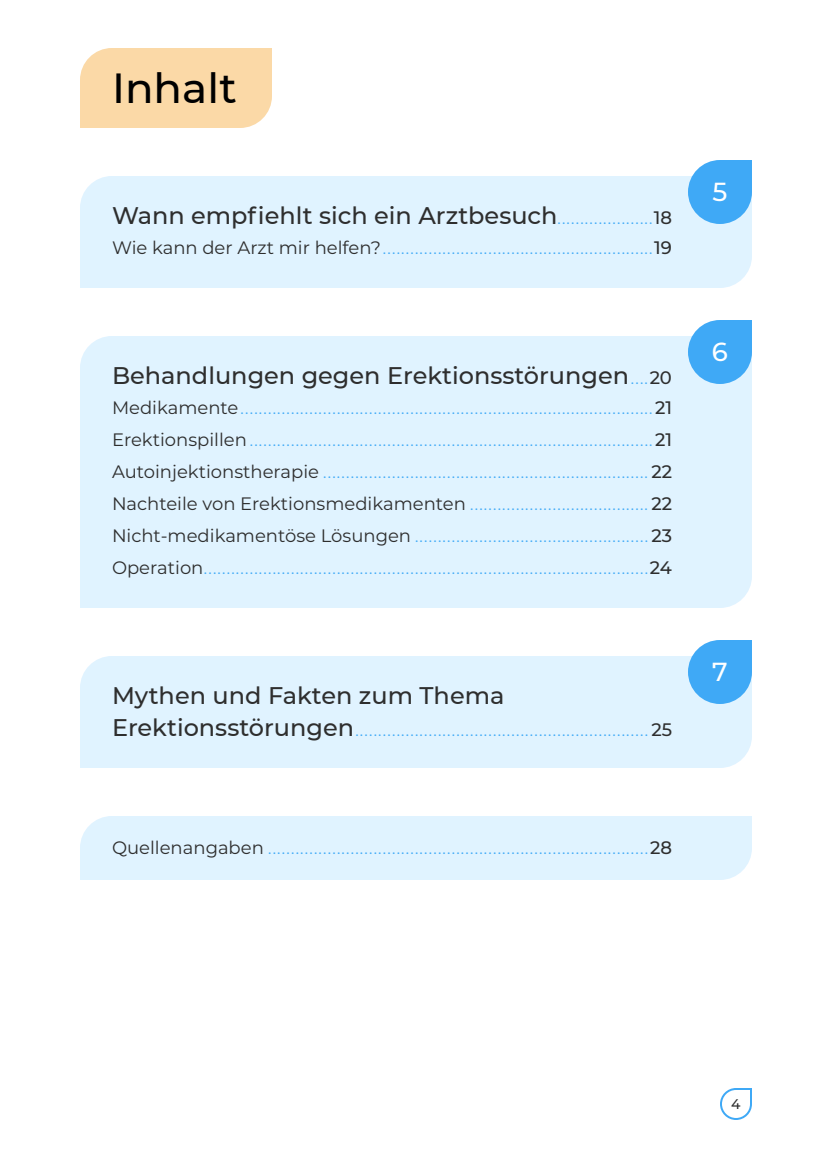
<style>
.page{position:relative;width:832px;height:1152px;background:#fff}
.page>*{position:absolute;margin:0;border:0;box-sizing:border-box;transform-origin:0 0}
.t1{font:500 42px "Montserrat";color:#000}
.t2{font:500 26px "Montserrat";color:#fff}
.t3{font:500 24px "Montserrat";color:#2e2e2e}
.t4{font:16px/32px "Montserrat";color:#3fa9f6;text-align:justify}
.t5{font:500 14px "Montserrat";color:#2e2e2e}
.s1{font-weight:400;font-size:16px;color:#3fa9f6}
.s2{font-size:18px}
.s3{font-size:18px;color:#2e2e2e}
.s4{font-weight:500;font-size:18px;color:#2e2e2e}
.s5{font-weight:500;font-size:24px;color:#2e2e2e}
</style>
<div class="page">
<div style="left:80px;top:48px;width:192px;height:80px;background:#fbd9a7"></div>
<div style="left:80px;top:336px;width:672px;height:272px;background:#e0f3ff"></div>
<div style="left:80px;top:656px;width:672px;height:112px;background:#e0f3ff"></div>
<div style="left:80px;top:816px;width:672px;height:64px;background:#e0f3ff"></div>
<div style="left:80px;top:176px;width:672px;height:112px;background:#e0f3ff"></div>
<svg style="left:688px;top:160px;width:64px;height:64px;background:#5ab5f7"></svg>
<svg style="left:688px;top:320px;width:64px;height:64px;background:#5ab5f7"></svg>
<svg style="left:688px;top:640px;width:64px;height:64px;background:#5ab5f7"></svg>
<svg style="left:720px;top:1088px;width:32px;height:32px"></svg>
<h1 class="t1" style="left:112px;top:58px;width:126px">Inhalt</h1>
<h3 class="t3" style="left:112px;top:199px;width:562px">Wann empfiehlt sich ein Arztbesuch<span class="s1">.....................</span><span class="s2">18</span></h3>
<p class="t4" style="left:112px;top:232px;width:561px"><span class="s3">Wie kann der Arzt mir helfen?</span>...........................................................<span class="s4">19</span></p>
<h3 class="t3" style="left:112px;top:359px;width:562px">Behandlungen gegen Erektionsstörungen<span class="s1">....</span><span class="s2">20</span></h3>
<p class="t4" style="left:112px;top:392px;width:561px"><span class="s3">Medikamente</span>..........................................................................................<span class="s4">21<br></span><span class="s3">Erektionspillen</span>........................................................................................<span class="s4">21<br></span><span class="s3">Autoinjektionstherapie</span> ....................................................................... <span class="s4">22<br></span><span class="s3">Nachteile von Erektionsmedikamenten</span> ....................................... <span class="s4">22<br></span><span class="s3">Nicht-medikamentöse Lösungen</span> ................................................... <span class="s4">23<br></span><span class="s3">Operation</span>.................................................................................................<span class="s4">24</span></p>
<h3 class="t3" style="left:112px;top:679px;width:394px">Mythen und Fakten zum Thema</h3>
<p class="t4" style="left:112px;top:714px;width:562px"><span class="s5">Erektionsstörungen</span>................................................................ <span class="s4">25</span></p>
<p class="t4" style="left:112px;top:832px;width:561px"><span class="s3">Quellenangaben</span> ...................................................................................<span class="s4">28</span></p>
<h2 class="t2" style="left:713px;top:174px;width:16px">5</h2>
<h2 class="t2" style="left:712px;top:334px;width:18px">6</h2>
<h2 class="t2" style="left:712px;top:654px;width:17px">7</h2>
<p class="t5" style="left:731px;top:1094px;width:11px">4</p>
</div>
